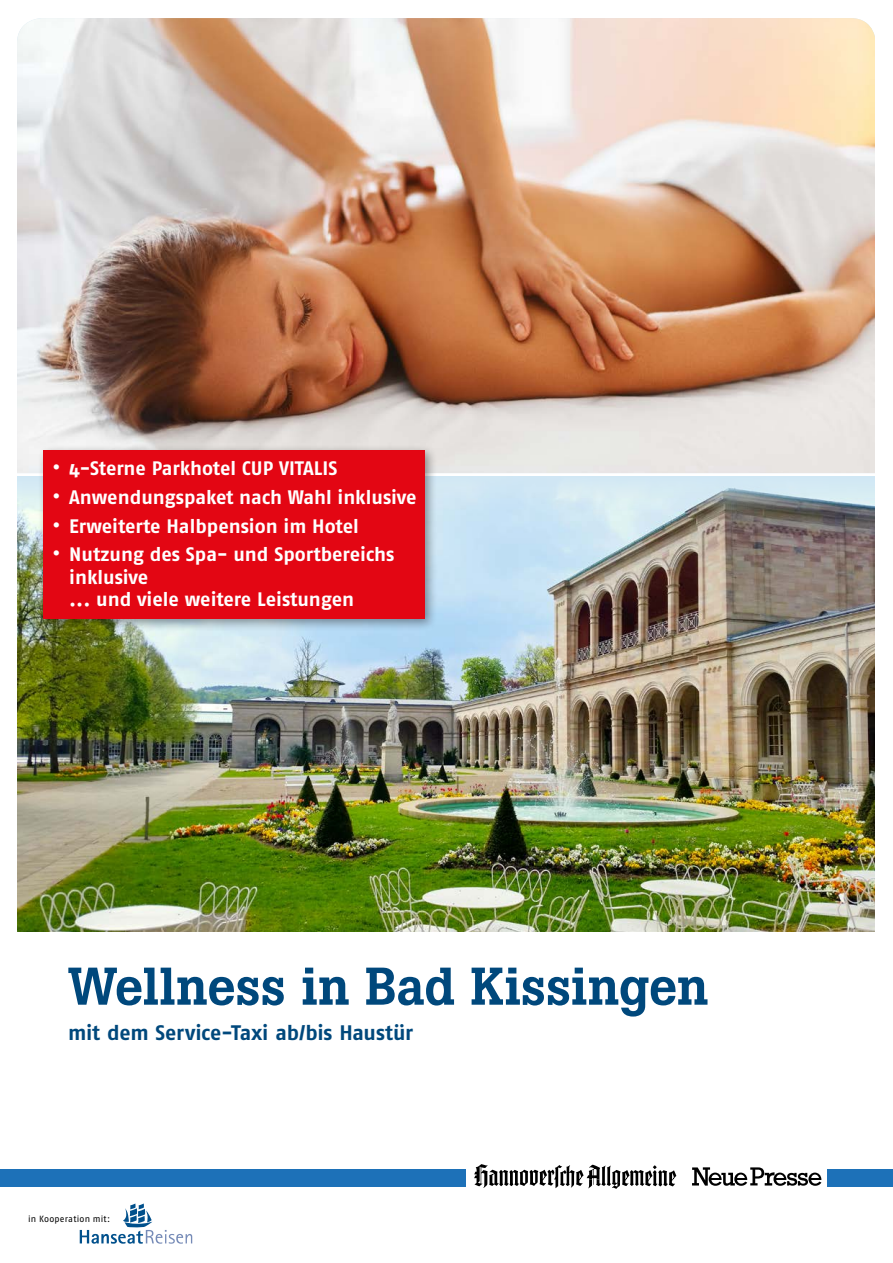
<style>
.page{position:relative;width:893px;height:1263px;background:#fff}
.page>*{position:absolute;margin:0;border:0;box-sizing:border-box;transform-origin:0 0}
.t1{font:500 52.5px "Boton Pro";letter-spacing:-.005em;color:#00487c}
.t2{font:700 21px "Fago OT";letter-spacing:-.01em;color:#00487c}
.t3{font:700 19.5px/22.5px "Fago OT";color:#fff}
.t4{font:9px "Fago OT";letter-spacing:.02em;color:#000}
.s1{font-size:21.45px}
</style>
<div class="page">
<svg style="left:80px;top:1203px;width:112px;height:41px"></svg>
<div style="left:0;top:1169px;width:465px;height:17px;background:#1d71b8"></div>
<div style="left:827px;top:1169px;width:66px;height:17px;background:#1d71b8"></div>
<svg style="left:474px;top:1164px;width:202px;height:25px"></svg>
<svg style="left:692px;top:1167px;width:129px;height:19px"></svg>
<img style="left:17px;top:476px;width:858px;height:455px">
<img style="left:17px;top:18px;width:858px;height:455px">
<div style="left:37px;top:444px;width:401px;height:188px;background:#000;opacity:.4"></div>
<div style="left:44px;top:451px;width:381px;height:168px;background:#e30613"></div>
<p class="t3" style="left:52px;top:457px;width:287px"><span class="s1">•</span> 4-Sterne Parkhotel CUP VITALIS</p>
<p class="t3" style="left:52px;top:486px;width:366px"><span class="s1">•</span> Anwendungspaket nach Wahl inklusive</p>
<p class="t3" style="left:52px;top:514px;width:308px"><span class="s1">•</span> Erweiterte Halbpension im Hotel</p>
<p class="t3" style="left:69px;top:543px;width:327px;text-indent:-17px"><span class="s1">•</span> Nutzung des Spa- und Sportbereichs inklusive<br>... und viele weitere Leistungen</p>
<h1 class="t1" style="left:68px;top:952px;width:642px">Wellness in Bad Kissingen</h1>
<p class="t2" style="left:68px;top:1020px;width:346px">mit dem Service-Taxi ab/bis Haustür</p>
<p class="t4" style="left:28px;top:1213px;width:83px">in Kooperation mit:</p>
</div>
